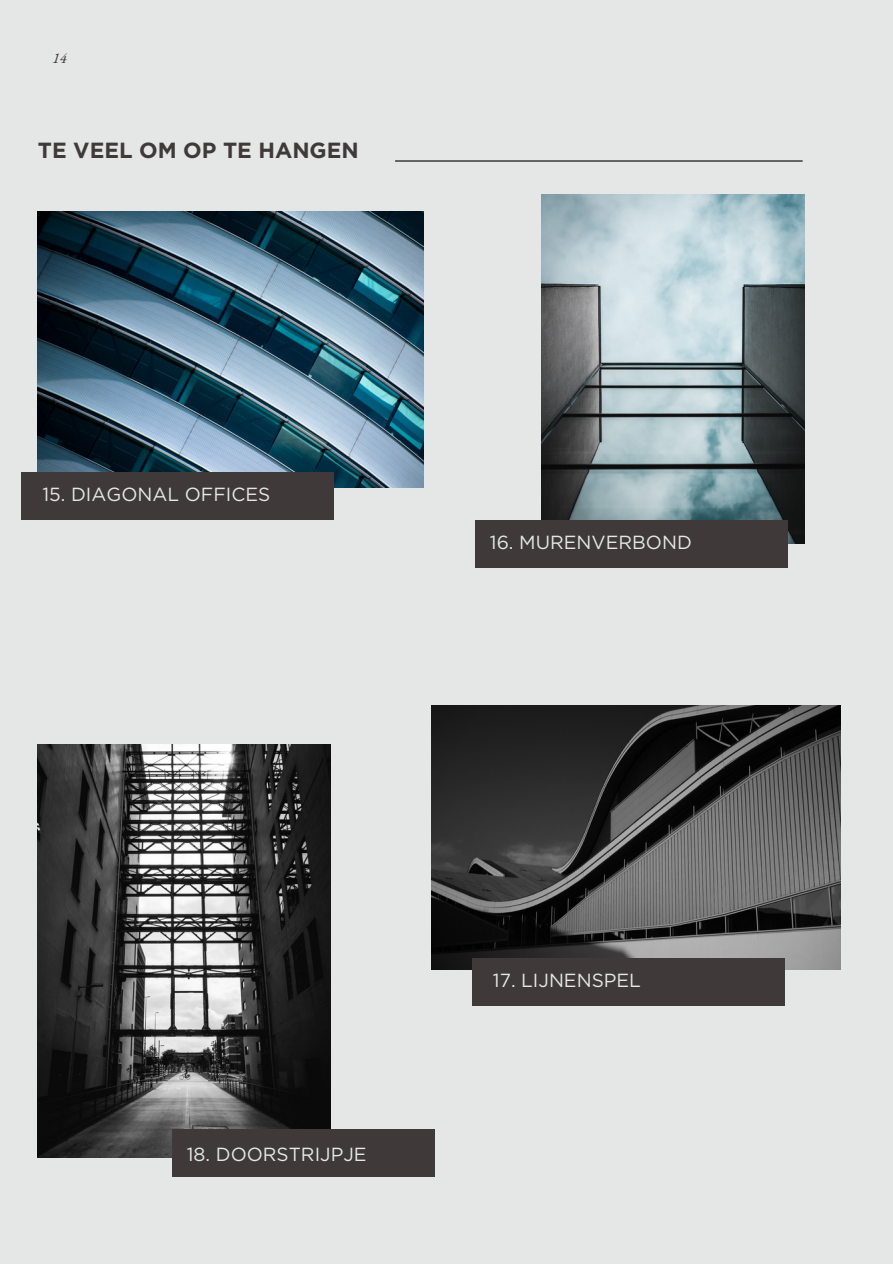
<style>
.page{position:relative;width:893px;height:1264px;background:#fff}
.page>*{position:absolute;margin:0;border:0;box-sizing:border-box;transform-origin:0 0}
.t1{font:700 21.9px "Gotham";color:#3f393a}
.t2{font:18.9px "Gotham";color:#e5e7e6}
.t3{font:italic 15px "EB Garamond";color:#3f393a}
</style>
<div class="page">
<div style="left:0;top:0;width:892px;height:1263px;background:#e5e7e6"></div>
<img style="left:541px;top:194px;width:262px;height:349px">
<div style="left:475px;top:520px;width:312px;height:47px;background:#3f393a"></div>
<img style="left:38px;top:744px;width:292px;height:413px">
<div style="left:172px;top:1129px;width:263px;height:48px;background:#3f393a"></div>
<img style="left:38px;top:211px;width:386px;height:276px">
<div style="left:22px;top:472px;width:312px;height:48px;background:#3f393a"></div>
<img style="left:431px;top:705px;width:409px;height:264px">
<div style="left:472px;top:958px;width:312px;height:47px;background:#3f393a"></div>
<hr style="left:395px;top:160px;width:407px;height:1px;background:#000">
<p class="t3" style="left:53px;top:48px;width:16px">14</p>
<p class="t1" style="left:38px;top:137px;width:322px">TE VEEL OM OP TE HANGEN</p>
<p class="t2" style="left:42px;top:482px;width:229px">15. DIAGONAL OFFICES</p>
<p class="t2" style="left:490px;top:531px;width:203px">16. MURENVERBOND</p>
<p class="t2" style="left:187px;top:1142px;width:181px">18. DOORSTRIJPJE</p>
<p class="t2" style="left:493px;top:968px;width:149px">17. LIJNENSPEL</p>
</div>
